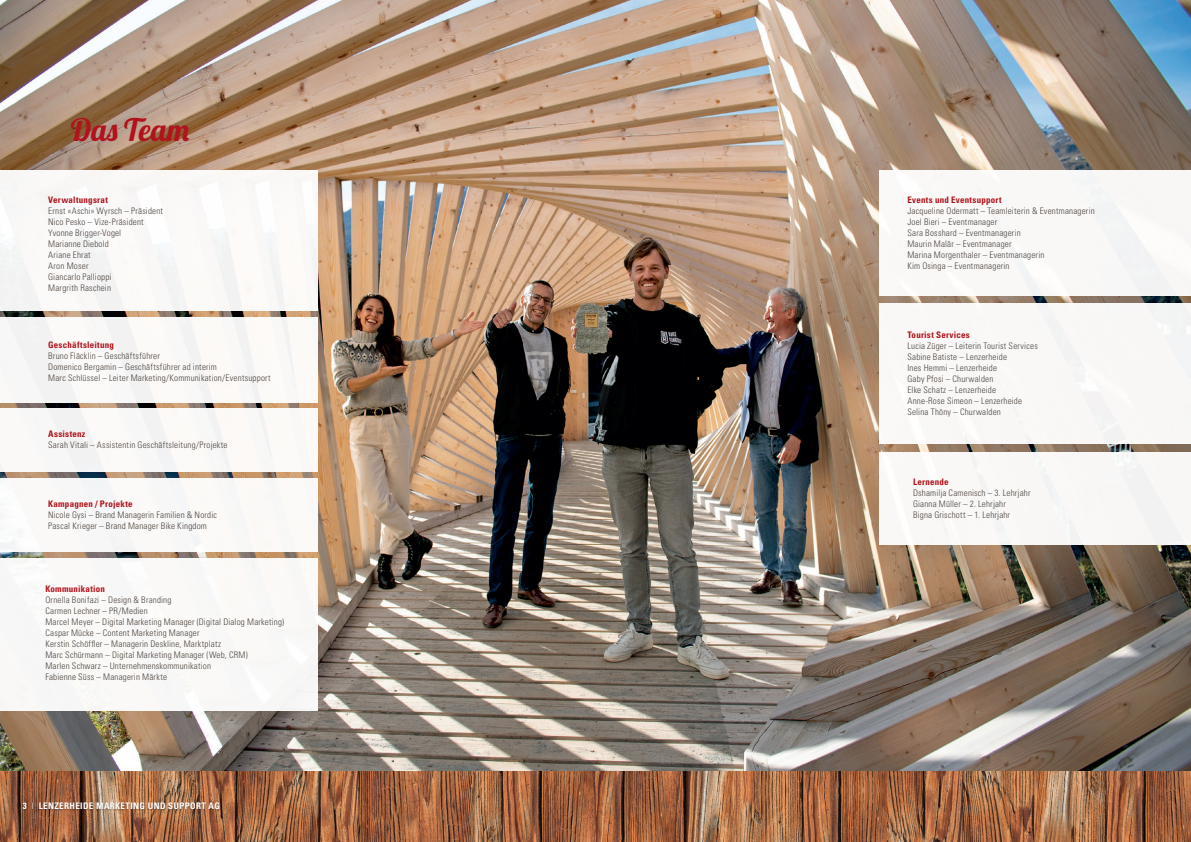
<style>
.page{position:relative;width:1191px;height:842px;background:#fff}
.page>*{position:absolute;margin:0;border:0;box-sizing:border-box;transform-origin:0 0}
.t1{font:31px "Lobster 1.4";letter-spacing:.02em;color:#b0131c}
.t2{font:300 condensed 9px/11px "Univers LT Std";letter-spacing:.02em;color:#4d453f}
.t3{font:700 condensed 9px "Univers LT Std";letter-spacing:.025em;color:#b0131c}
.t4{font:700 condensed 9px "Univers LT Std";letter-spacing:.04em;color:#fff}
.s1{font-weight:300}
</style>
<div class="page">
<img style="left:0;top:0;width:1191px;height:842px">
<div style="left:879px;top:170px;width:312px;height:126px;background:#f9f8f7"></div>
<div style="left:0;top:478px;width:317px;height:74px;background:#fbf9f7"></div>
<div style="left:0;top:558px;width:317px;height:153px;background:#faf9f7"></div>
<div style="left:879px;top:452px;width:312px;height:92px;background:#f9f8f6"></div>
<div style="left:0;top:170px;width:317px;height:140px;background:#faf9f7"></div>
<div style="left:0;top:317px;width:317px;height:85px;background:#f9f8f7"></div>
<div style="left:0;top:409px;width:317px;height:63px;background:#fbf9f7"></div>
<div style="left:879px;top:303px;width:312px;height:141px;background:#f9f8f6"></div>
<div style="left:22px;top:801px;width:200px;height:10px;background:#231f20;opacity:.4"></div>
<h1 class="t1" style="left:71px;top:110px;width:120px">Das Team</h1>
<p class="t3" style="left:48px;top:194px;width:61px">Verwaltungsrat</p>
<p class="t2" style="left:48px;top:205px;width:116px">Ernst «Aschi» Wyrsch – Präsident<br>Nico Pesko – Vize-Präsident<br>Yvonne Brigger-Vogel<br>Marianne Diebold<br>Ariane Ehrat<br>Aron Moser<br>Giancarlo Pallioppi<br>Margrith Raschein</p>
<p class="t3" style="left:48px;top:339px;width:67px">Geschäftsleitung</p>
<p class="t2" style="left:48px;top:350px;width:224px">Bruno Fläcklin – Geschäftsführer<br>Domenico Bergamin – Geschäftsführer ad interim<br>Marc Schlüssel – Leiter Marketing/Kommunikation/Eventsupport</p>
<p class="t3" style="left:48px;top:428px;width:39px">Assistenz</p>
<p class="t2" style="left:48px;top:439px;width:181px">Sarah Vitali – Assistentin Geschäftsleitung/Projekte</p>
<p class="t3" style="left:48px;top:498px;width:86px">Kampagnen / Projekte</p>
<p class="t2" style="left:48px;top:510px;width:170px">Nicole Gysi – Brand Managerin Familien &amp; Nordic<br>Pascal Krieger – Brand Manager Bike Kingdom</p>
<p class="t3" style="left:45px;top:583px;width:61px">Kommunikation</p>
<p class="t2" style="left:45px;top:594px;width:240px">Ornella Bonifazi – Design &amp; Branding<br>Carmen Lechner – PR/Medien<br>Marcel Meyer – Digital Marketing Manager (Digital Dialog Marketing)<br>Caspar Mücke – Content Marketing Manager<br>Kerstin Schöffler – Managerin Deskline, Marktplatz<br>Marc Schürmann – Digital Marketing Manager (Web, CRM)<br>Marlen Schwarz – Unternehmenskommunikation<br>Fabienne Süss – Managerin Märkte</p>
<p class="t4" style="left:23px;top:800px;width:199px">3 <span class="s1">I</span> LENZERHEIDE MARKETING UND SUPPORT AG</p>
<p class="t3" style="left:907px;top:194px;width:96px">Events und Eventsupport</p>
<p class="t2" style="left:907px;top:206px;width:189px">Jacqueline Odermatt – Teamleiterin &amp; Eventmanagerin Joel Bieri – Eventmanager<br>Sara Bosshard – Eventmanagerin<br>Maurin Malär – Eventmanager<br>Marina Morgenthaler – Eventmanagerin<br>Kim Osinga – Eventmanagerin</p>
<p class="t3" style="left:907px;top:330px;width:64px">Tourist Services</p>
<p class="t2" style="left:907px;top:341px;width:132px">Lucia Züger – Leiterin Tourist Services<br>Sabine Batiste – Lenzerheide<br>Ines Hemmi – Lenzerheide<br>Gaby Pfosi – Churwalden<br>Elke Schatz – Lenzerheide<br>Anne-Rose Simeon – Lenzerheide<br>Selina Thöny – Churwalden</p>
<p class="t3" style="left:913px;top:476px;width:37px">Lernende</p>
<p class="t2" style="left:913px;top:487px;width:119px">Dshamilja Camenisch – 3. Lehrjahr<br>Gianna Müller – 2. Lehrjahr<br>Bigna Grischott – 1. Lehrjahr</p>
</div>
